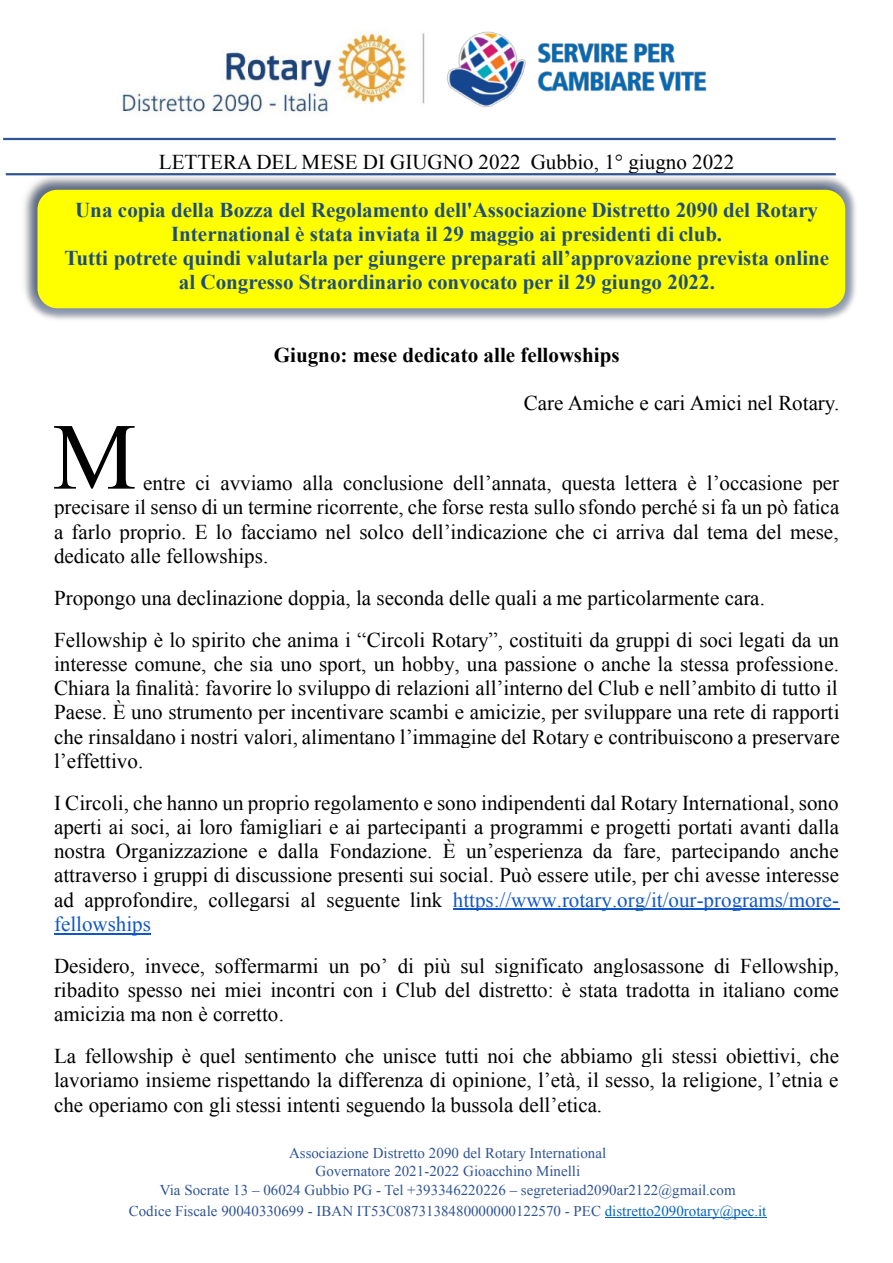
<style>
.page{position:relative;width:893px;height:1263px;background:#fff}
.page>*{position:absolute;margin:0;border:0;box-sizing:border-box;transform-origin:0 0}
.t1{font:94.5px "Times New Roman";color:#000}
.t2{font:21px/24.2px "Times New Roman";color:#000;text-align:justify}
.t3{font:700 21px/24.2px "Times New Roman";color:#1f4e79;text-align:center}
.t4{font:700 21px "Times New Roman";color:#000}
.t5{font:15px/18.8px "Times New Roman";color:#2f5496;text-align:center}
.s1{color:#15c}
.s2{color:#0563c1}
</style>
<div class="page">
<img style="left:422px;top:31px;width:326px;height:107px">
<img style="left:122px;top:31px;width:315px;height:95px">
<hr style="left:605px;top:1217px;width:162px;height:1px;background:#0563c1">
<hr style="left:3px;top:138px;width:833px;height:2px;background:#2f5597">
<img style="left:21px;top:175px;width:835px;height:145px">
<div style="left:38px;top:190px;width:807px;height:118px;background:#ff0;border-radius:20px"></div>
<hr style="left:453px;top:909px;width:386px;height:1px;background:#15c">
<hr style="left:54px;top:933px;width:97px;height:1px;background:#15c">
<hr style="left:6px;top:173px;width:830px;height:2px;background:#2f5597">
<p class="t2" style="left:159px;top:151px;width:577px">LETTERA DEL MESE DI GIUGNO 2022 Gubbio, 1° giugno 2022</p>
<p class="t3" style="left:64px;top:200px;width:766px">Una copia della Bozza del Regolamento dell'Associazione Distretto 2090 del Rotary International è stata inviata il 29 maggio ai presidenti di club.<br>Tutti potrete quindi valutarla per giungere preparati all’approvazione prevista online al Congresso Straordinario convocato per il 29 giungo 2022.</p>
<p class="t4" style="left:274px;top:347px;width:347px">Giugno: mese dedicato alle fellowships</p>
<p class="t2" style="left:524px;top:393px;width:317px">Care Amiche e cari Amici nel Rotary.</p>
<h1 class="t1" style="left:53px;top:423px;width:86px">M</h1>
<p class="t2" style="left:54px;top:473px;width:787px;text-indent:89px">entre ci avviamo alla conclusione dell’annata, questa lettera è l’occasione per precisare il senso di un termine ricorrente, che forse resta sullo sfondo perché si fa un pò fatica a farlo proprio. E lo facciamo nel solco dell’indicazione che ci arriva dal tema del mese, dedicato alle fellowships.</p>
<p class="t2" style="left:54px;top:579px;width:786px;line-height:42.2px">Propongo una declinazione doppia, la seconda delle quali a me particolarmente cara.<br>Fellowship è lo spirito che anima i “Circoli Rotary”, costituiti da gruppi di soci legati da un</p>
<p class="t2" style="left:54px;top:654px;width:787px">interesse comune, che sia uno sport, un hobby, una passione o anche la stessa professione.<br>Chiara la finalità: favorire lo sviluppo di relazioni all’interno del Club e nell’ambito di tutto il Paese. È uno strumento per incentivare scambi e amicizie, per sviluppare una rete di rapporti che rinsaldano i nostri valori, alimentano l’immagine del Rotary e contribuiscono a preservare l’effettivo.</p>
<p class="t2" style="left:54px;top:793px;width:787px">I Circoli, che hanno un proprio regolamento e sono indipendenti dal Rotary International, sono aperti ai soci, ai loro famigliari e ai partecipanti a programmi e progetti portati avanti dalla nostra Organizzazione e dalla Fondazione. È un’esperienza da fare, partecipando anche attraverso i gruppi di discussione presenti sui social. Può essere utile, per chi avesse interesse ad approfondire, collegarsi al seguente link <span class="s1">https://www.rotary.org/it/our-programs/more&shy;fellowships</span></p>
<p class="t2" style="left:54px;top:956px;width:786px">Desidero, invece, soffermarmi un po’ di più sul significato anglosassone di Fellowship, ribadito spesso nei miei incontri con i Club del distretto: è stata tradotta in italiano come amicizia ma non è corretto.</p>
<p class="t2" style="left:54px;top:1046px;width:787px">La fellowship è quel sentimento che unisce tutti noi che abbiamo gli stessi obiettivi, che lavoriamo insieme rispettando la differenza di opinione, l’età, il sesso, la religione, l’etnia e che operiamo con gli stessi intenti seguendo la bussola dell’etica.</p>
<p class="t5" style="left:160px;top:1144px;width:577px">Associazione Distretto 2090 del Rotary International<br>Governatore 2021-2022 Gioacchino Minelli<br>Via Socrate 13 – 06024 Gubbio PG - Tel +393346220226 – segreteriad2090ar2122@gmail.com</p>
<p class="t5" style="left:129px;top:1203px;width:639px">Codice Fiscale 90040330699 - IBAN IT53C0873138480000000122570 - PEC <span class="s2">distretto2090rotary@pec.it</span></p>
</div>
